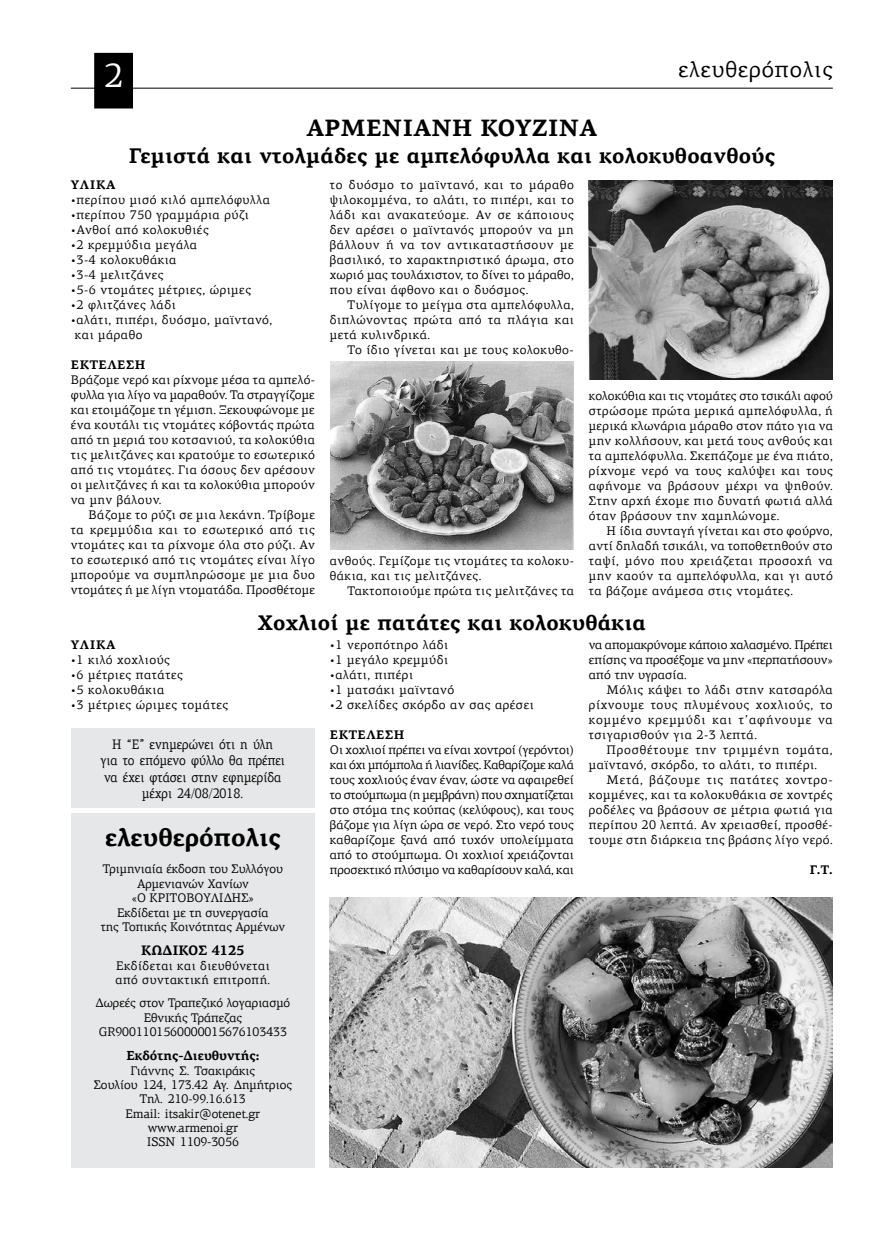
<style>
.page{position:relative;width:886px;height:1241px;background:#fff}
.page>*{position:absolute;margin:0;border:0;box-sizing:border-box;transform-origin:0 0}
.t1{font:33.75px "PF Agora Serif Pro";color:#fff}
.t2{font:700 25.12px "PF Agora Serif Pro";color:#000}
.t3{font:700 23.75px "PF Agora Serif Pro";letter-spacing:.01em;color:#000}
.t4{font:22.5px "PF Agora Serif Pro";letter-spacing:.04em;color:#000}
.t5{font:700 21.25px "PF Agora Serif Pro";letter-spacing:.01em;color:#000}
.t6{font:13.75px/16.5px "PF Agora Serif Pro";color:#000;text-align:center;scale:.9 1}
.t7{font:700 13.75px "PF Agora Serif Pro";color:#000}
.t8{font:700 13.12px "PF Agora Serif Pro";color:#000}
.t9{font:12.5px/15px "PF Agora Serif Pro";letter-spacing:.04em;color:#000;text-align:justify}
.t10{font:12.5px/14.4px "PF Agora Serif Pro";color:#000;text-align:center}
.t11{font:700 12.5px "PF Agora Serif Pro";letter-spacing:.05em;color:#000}
.s1{font-size:13.12px}
</style>
<div class="page">
<hr style="left:71px;top:88px;width:762px;height:1px;background:#000">
<div style="left:95px;top:53px;width:37px;height:55px;background:#000"></div>
<div style="left:95px;top:53px;width:38px;height:55px;border:1px solid #000"></div>
<div style="left:71px;top:728px;width:243px;height:80px;background:#e6e7e8"></div>
<div style="left:71px;top:813px;width:244px;height:354px;background:#e6e7e8"></div>
<img style="left:330px;top:362px;width:243px;height:187px">
<img style="left:589px;top:181px;width:243px;height:198px">
<img style="left:330px;top:897px;width:503px;height:270px">
<h1 class="t1" style="left:104px;top:55px;width:20px">2</h1>
<h3 class="t3" style="left:307px;top:113px;width:292px">ΑΡΜΕΝΙΑΝΉ ΚΟΥΖΊΝΑ</h3>
<h3 class="t4" style="left:679px;top:56px;width:156px">ελευθερόπολις</h3>
<h3 class="t5" style="left:129px;top:143px;width:648px">Γεμιστά και ντολμάδες με αμπελόφυλλα και κολοκυθοανθούς</h3>
<p class="t11" style="left:71px;top:176px;width:46px">ΥΛΙΚΆ</p>
<p class="t9" style="left:71px;top:192px;width:200px">•περίπου μισό κιλό αμπελόφυλλα</p>
<p class="t9" style="left:71px;top:207px;width:179px">•περίπου 750 γραμμάρια ρύζι</p>
<p class="t9" style="left:71px;top:222px;width:139px">•Ανθοί από κολοκυθιές</p>
<p class="t9" style="left:71px;top:237px;width:128px">•2 κρεμμύδια μεγάλα</p>
<p class="t9" style="left:71px;top:252px;width:107px">•3-4 κολοκυθάκια</p>
<p class="t9" style="left:71px;top:267px;width:94px">•3-4 μελιτζάνες</p>
<p class="t9" style="left:71px;top:282px;width:182px">•5-6 ντομάτες μέτριες, ώριμες</p>
<p class="t9" style="left:71px;top:297px;width:106px">•2 φλιτζάνες λάδι</p>
<p class="t9" style="left:75px;top:312px;width:199px;text-indent:-4px">•αλάτι, πιπέρι, δυόσμο, μαϊντανό, και μάραθο</p>
<p class="t11" style="left:71px;top:356px;width:76px">ΕΚΤΈΛΕΣΗ</p>
<p class="t9" style="left:71px;top:372px;width:246px">Βράζομε νερό και ρίχνομε μέσα τα αμπελό&shy;φυλλα για λίγο να μαραθούν. Τα στραγγίζομε και ετοιμάζομε τη γέμιση. Ξεκουφώνομε με ένα κουτάλι τις ντομάτες κόβοντάς πρώτα από τη μεριά του κοτσανιού, τα κολοκύθια τις μελιτζάνες και κρατούμε το εσωτερικό από τις ντομάτες. Για όσους δεν αρέσουν οι μελιτζάνες ή και τα κολοκύθια μπορούν να μην βάλουν.</p>
<p class="t9" style="left:71px;top:507px;width:246px;text-indent:18px">Βάζομε το ρύζι σε μια λεκάνη. Τρίβομε τα κρεμμύδια και το εσωτερικό από τις ντομάτες και τα ρίχνομε όλα στο ρύζι. Αν το εσωτερικό από τις ντομάτες είναι λίγο μπορούμε να συμπληρώσομε με μια δυο ντομάτες ή με λίγη ντοματάδα. Προσθέτομε</p>
<p class="t9" style="left:330px;top:177px;width:245px">το δυόσμο το μαϊντανό, και το μάραθο ψιλοκομμένα, το αλάτι, το πιπέρι, και το λάδι και ανακατεύομε. Αν σε κάποιους δεν αρέσει ο μαϊντανός μπορούν να μη βάλλουν ή να τον αντικαταστήσουν με βασιλικό, το χαρακτηριστικό άρωμα, στο χωριό μας τουλάχιστον, το δίνει το μάραθο, που είναι άφθονο και ο δυόσμος.</p>
<p class="t9" style="left:330px;top:297px;width:245px;text-indent:18px">Τυλίγομε το μείγμα στα αμπελόφυλλα, διπλώνοντας πρώτα από τα πλάγια και μετά κυλινδρικά.</p>
<p class="t9" style="left:348px;top:342px;width:228px">Το ίδιο γίνεται και με τους κολοκυθο-</p>
<p class="t9" style="left:330px;top:553px;width:246px">ανθούς. Γεμίζομε τις ντομάτες τα κολοκυ&shy;θάκια, και τις μελιτζάνες.</p>
<p class="t9" style="left:348px;top:583px;width:228px">Τακτοποιούμε πρώτα τις μελιτζάνες τα</p>
<p class="t9" style="left:589px;top:388px;width:245px">κολοκύθια και τις ντομάτες στο τσικάλι αφού στρώσομε πρώτα μερικά αμπελόφυλλα, ή μερικά κλωνάρια μάραθο στον πάτο για να μην κολλήσουν, και μετά τους ανθούς και τα αμπελόφυλλα. Σκεπάζομε με ένα πιάτο, ρίχνομε νερό να τους καλύψει και τους αφήνομε να βράσουν μέχρι να ψηθούν.<br>Στην αρχή έχομε πιο δυνατή φωτιά αλλά όταν βράσουν την χαμηλώνομε.</p>
<p class="t9" style="left:589px;top:523px;width:245px;text-indent:18px">Η ίδια συνταγή γίνεται και στο φούρνο, αντί δηλαδή τσικάλι, να τοποθετηθούν στο ταψί, μόνο που χρειάζεται προσοχή να μην καούν τα αμπελόφυλλα, και γι αυτό τα βάζομε ανάμεσα στις ντομάτες.</p>
<h3 class="t5" style="left:258px;top:609px;width:389px">Χοχλιοί με πατάτες και κολοκυθάκια</h3>
<p class="t11" style="left:71px;top:636px;width:46px">ΥΛΙΚΆ</p>
<p class="t9" style="left:71px;top:652px;width:101px">•1 κιλό χοχλιούς</p>
<p class="t9" style="left:71px;top:667px;width:114px">•6 μέτριες πατάτες</p>
<p class="t9" style="left:71px;top:682px;width:95px">•5 κολοκυθάκια</p>
<p class="t9" style="left:71px;top:697px;width:159px">•3 μέτριες ώριμες τομάτες</p>
<p class="t6" style="left:100px;top:735px;width:206px">Η “Ε” ενημερώνει ότι η ύλη<br>για το επόμενο φύλλο θα πρέπει να έχει φτάσει στην εφημερίδα μέχρι 24/08/2018.</p>
<h2 class="t2" style="left:105px;top:822px;width:177px">ελευθερόπολις</h2>
<p class="t10" style="left:101px;top:861px;width:186px">Τριμηνιαία έκδοση του Συλλόγου<br>Αρμενιανών Χανίων<br>«Ο ΚΡΙΤΟΒΟΥΛΙΔΗΣ»<br>Εκδίδεται με τη συνεργασία<br>της Τοπικής Κοινότητας Αρμένων</p>
<p class="t7" style="left:141px;top:941px;width:105px">ΚΩΔΙΚΟΣ 4125</p>
<p class="t9" style="left:116px;top:958px;width:156px;line-height:14.4px">Εκδίδεται και διευθύνεται από συντακτική επιτροπή.</p>
<p class="t10" style="left:95px;top:995px;width:196px">Δωρεές στον Τραπεζικό λογαριασμό<br>Εθνικής Τράπεζας<br>GR9001101560000015676103433</p>
<p class="t8" style="left:126px;top:1047px;width:134px">Εκδότης-Διευθυντής:</p>
<p class="t10" style="left:94px;top:1062px;width:200px">Γιάννης Σ. Τσακιράκις<br>Σουλίου 124, 173.42 Αγ. Δημήτριος<br>Τηλ. 210-99.16.613<br>Email: itsakir@otenet.gr www.armenoi.gr<br>ISSN 1109<span class="s1">-</span>3056</p>
<p class="t9" style="left:330px;top:637px;width:120px">•1 νεροπότηρο λάδι</p>
<p class="t9" style="left:330px;top:652px;width:120px">•1 μεγάλο κρεμμύδι</p>
<p class="t9" style="left:330px;top:667px;width:85px">•αλάτι, πιπέρι</p>
<p class="t9" style="left:330px;top:682px;width:126px">•1 ματσάκι μαϊντανό</p>
<p class="t9" style="left:330px;top:697px;width:205px">•2 σκελίδες σκόρδο αν σας αρέσει</p>
<p class="t11" style="left:330px;top:726px;width:76px">ΕΚΤΈΛΕΣΗ</p>
<p class="t9" style="left:330px;top:742px;width:246px">Οι χοχλιοί πρέπει να είναι χοντροί (γερόντοι) και όχι μπόμπολα ή λιανίδες. Καθαρίζομε καλά τους χοχλιούς έναν έναν, ώστε να αφαιρεθεί το στούμπωμα (η μεμβράνη) που σχηματίζεται στο στόμα της κούπας (κελύφους), και τους βάζομε για λίγη ώρα σε νερό. Στο νερό τους καθαρίζομε ξανά από τυχόν υπολείμματα από το στούμπωμα. Οι χοχλιοί χρειάζονται προσεκτικό πλύσιμο να καθαρίσουν καλά, και</p>
<p class="t9" style="left:589px;top:637px;width:245px">να απομακρύνομε κάποιο χαλασμένο. Πρέπει επίσης να προσέξομε να μην «περπατήσουν» από την υγρασία.</p>
<p class="t9" style="left:589px;top:682px;width:245px;text-indent:18px">Μόλις κάψει το λάδι στην κατσαρόλα ρίχνουμε τους πλυμένους χοχλιούς, το κομμένο κρεμμύδι και τ’αφήνουμε να τσιγαρισθούν για 2-3 λεπτά.</p>
<p class="t9" style="left:589px;top:742px;width:245px;text-indent:18px">Προσθέτουμε την τριμμένη τομάτα, μαϊντανό, σκόρδο, το αλάτι, το πιπέρι.</p>
<p class="t9" style="left:589px;top:772px;width:245px;text-indent:18px">Μετά, βάζουμε τις πατάτες χοντρο&shy;κομμένες, και τα κολοκυθάκια σε χοντρές ροδέλες να βράσουν σε μέτρια φωτιά για περίπου 20 λεπτά. Αν χρειασθεί, προσθέ&shy;τουμε στη διάρκεια της βράσης λίγο νερό.</p>
<p class="t11" style="left:810px;top:861px;width:25px">Γ.Τ.</p>
</div>
